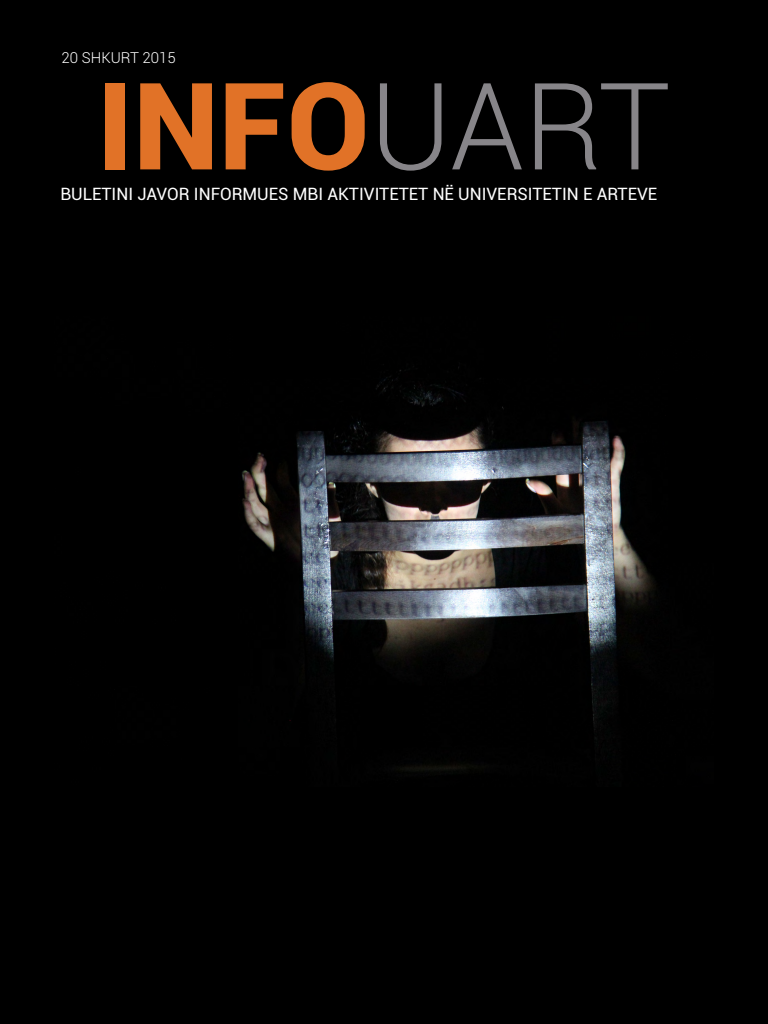
<style>
.page{position:relative;width:768px;height:1024px;background:#000}
.page>*{position:absolute;margin:0;border:0;box-sizing:border-box;transform-origin:0 0}
.t1{font:900 121px "Roboto";color:#e17227}
.t2{font:17px "Roboto";color:#fff}
.t3{font:300 15px "Roboto";color:#fff}
.s1{font-weight:300;color:#878589}
</style>
<div class="page">
<img style="left:242px;top:367px;width:414px;height:405px">
<p class="t3" style="left:62px;top:47px;width:116px">20 SHKURT 2015</p>
<p class="t1" style="left:97px;top:41px;width:575px">INFO<span class="s1">UART</span></p>
<p class="t2" style="left:60px;top:182px;width:598px">BULETINI JAVOR INFORMUES MBI AKTIVITETET NË UNIVERSITETIN E ARTEVE</p>
</div>
